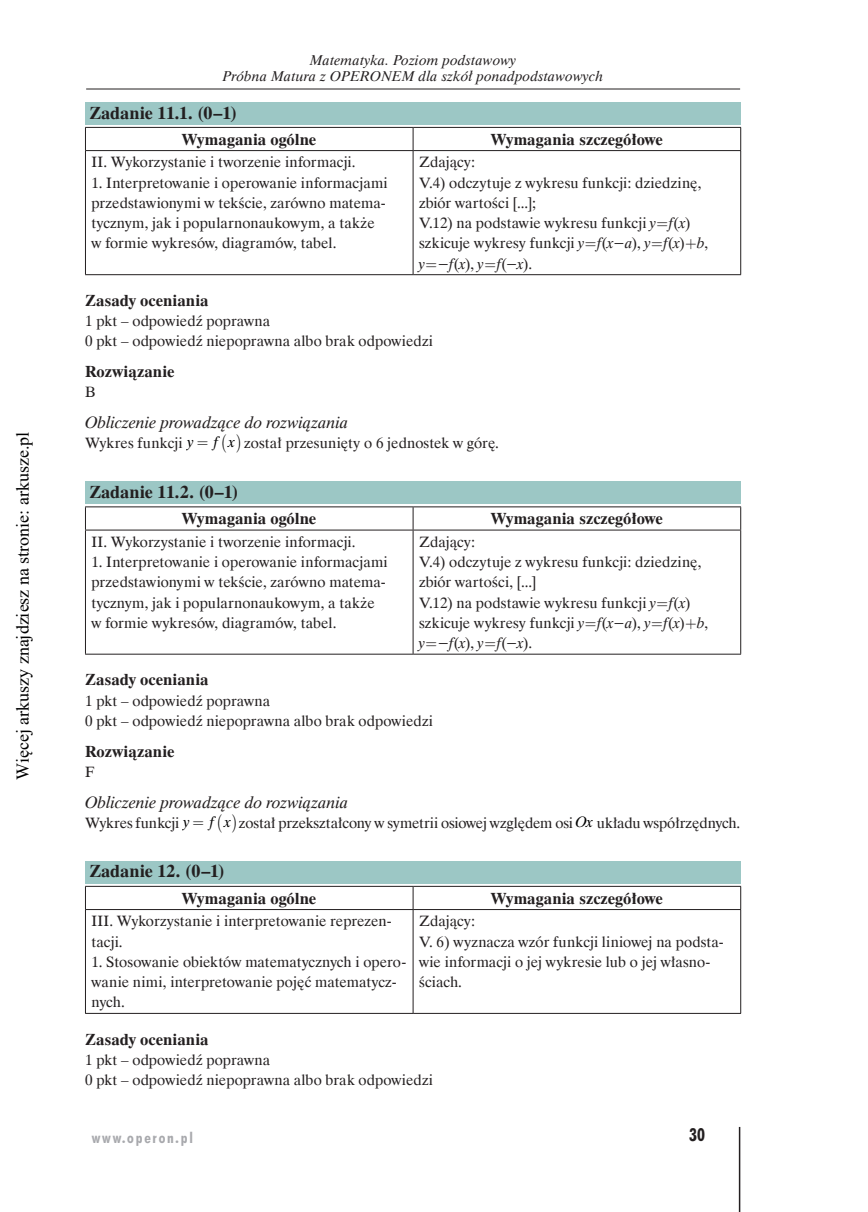
<style>
.page{position:relative;width:868px;height:1212px;background:#fff}
.page>*{position:absolute;margin:0;border:0;box-sizing:border-box;transform-origin:0 0}
.t1{font:700 18px "Dutch 801 EU";color:#231f20}
.t2{font:18px "Times New Roman";color:#000}
.t3{font:18px "Futura Bd Cn EU";color:#231f20}
.t4{font:700 16.5px "Dutch 801 EU";color:#231f20}
.t5{font:italic 16.5px "Dutch 801 EU";letter-spacing:.005em;color:#231f20}
.t6{font:15px/20.2px "Dutch 801 EU";color:#231f20}
.t7{font:15px "Futura Bd Cn EU";letter-spacing:.12em;color:#a8a9ad}
.t8{font:italic 14.25px/16.5px "Dutch 801 EU";letter-spacing:.02em;color:#231f20;text-align:center}
.s1{font-style:italic}
.s2{font-style:italic;color:#000}
</style>
<div class="page">
<hr style="left:86px;top:89px;width:654px;height:1px;background:#231f20">
<hr style="left:738px;top:1127px;width:2px;height:85px;background:#231f20">
<div style="left:85px;top:102px;width:655px;height:22px;background:#9cc7c5"></div>
<div style="left:85px;top:481px;width:655px;height:23px;background:#9cc7c5"></div>
<div style="left:85px;top:861px;width:655px;height:22px;background:#9cc7c5"></div>
<hr style="left:85px;top:127px;width:328px;height:1px;background:#231f20">
<svg style="left:85px;top:128px;width:1px;height:22px"></svg>
<hr style="left:413px;top:127px;width:328px;height:1px;background:#231f20">
<svg style="left:740px;top:128px;width:1px;height:22px"></svg>
<hr style="left:85px;top:150px;width:328px;height:1px;background:#231f20">
<hr style="left:85px;top:151px;width:1px;height:123px;background:#231f20">
<hr style="left:413px;top:150px;width:328px;height:1px;background:#231f20">
<hr style="left:740px;top:151px;width:1px;height:123px;background:#231f20">
<hr style="left:85px;top:274px;width:328px;height:1px;background:#231f20">
<hr style="left:413px;top:274px;width:328px;height:1px;background:#231f20">
<svg style="left:412px;top:128px;width:1px;height:22px"></svg>
<hr style="left:412px;top:151px;width:1px;height:123px;background:#231f20">
<hr style="left:85px;top:506px;width:328px;height:1px;background:#231f20">
<svg style="left:85px;top:507px;width:1px;height:23px"></svg>
<hr style="left:413px;top:506px;width:328px;height:1px;background:#231f20">
<svg style="left:740px;top:507px;width:1px;height:23px"></svg>
<hr style="left:85px;top:530px;width:328px;height:1px;background:#231f20">
<hr style="left:85px;top:530px;width:1px;height:124px;background:#231f20">
<hr style="left:413px;top:530px;width:328px;height:1px;background:#231f20">
<hr style="left:740px;top:530px;width:1px;height:124px;background:#231f20">
<hr style="left:85px;top:654px;width:328px;height:1px;background:#231f20">
<hr style="left:413px;top:654px;width:328px;height:1px;background:#231f20">
<svg style="left:412px;top:507px;width:1px;height:23px"></svg>
<hr style="left:412px;top:530px;width:1px;height:124px;background:#231f20">
<hr style="left:85px;top:886px;width:328px;height:1px;background:#231f20">
<svg style="left:85px;top:887px;width:1px;height:22px"></svg>
<hr style="left:413px;top:886px;width:328px;height:1px;background:#231f20">
<svg style="left:740px;top:887px;width:1px;height:22px"></svg>
<hr style="left:85px;top:909px;width:328px;height:1px;background:#231f20">
<hr style="left:85px;top:910px;width:1px;height:103px;background:#231f20">
<hr style="left:413px;top:909px;width:328px;height:1px;background:#231f20">
<hr style="left:740px;top:910px;width:1px;height:103px;background:#231f20">
<hr style="left:85px;top:1013px;width:328px;height:1px;background:#231f20">
<hr style="left:413px;top:1013px;width:328px;height:1px;background:#231f20">
<svg style="left:412px;top:887px;width:1px;height:22px"></svg>
<hr style="left:412px;top:910px;width:1px;height:103px;background:#231f20">
<p class="t2" style="left:10px;top:780px;width:350px;rotate:-90deg">Więcej arkuszy znajdziesz na stronie: arkusze.pl</p>
<p class="t8" style="left:223px;top:52px;width:382px">Matematyka. Poziom podstawowy<br>Próbna Matura z OPERONEM dla szkół ponadpodstawowych</p>
<p class="t1" style="left:89px;top:101px;width:149px">Zadanie 11.1. (0–1)</p>
<p class="t4" style="left:182px;top:129px;width:135px">Wymagania ogólne</p>
<p class="t4" style="left:491px;top:129px;width:173px">Wymagania szczegółowe</p>
<p class="t6" style="left:91px;top:152px;width:265px">II. Wykorzystanie i tworzenie informacji.</p>
<p class="t6" style="left:91px;top:173px;width:298px">1. Interpretowanie i operowanie informacjami przedstawionymi w tekście, zarówno matema&shy;tycznym, jak i popularnonaukowym, a także w formie wykresów, diagramów, tabel.</p>
<p class="t6" style="left:419px;top:152px;width:290px">Zdający:<br>V.4) odczytuje z wykresu funkcji: dziedzinę, zbiór wartości [...];<br>V.12) na podstawie wykresu funkcji <span class="s1">y f</span>(<span class="s1">x</span>) szkicuje wykresy funkcji <span class="s1">y f</span>(<span class="s1">x</span>−<span class="s1">a</span>), <span class="s1">y f</span>(<span class="s1">x</span>) <span class="s1">b</span>, <span class="s1">y</span> −<span class="s1">f</span>(<span class="s1">x</span>), <span class="s1">y f</span>(−<span class="s1">x</span>).</p>
<p class="t4" style="left:85px;top:290px;width:125px">Zasady oceniania</p>
<p class="t6" style="left:85px;top:311px;width:349px">1 pkt – odpowiedź poprawna<br>0 pkt – odpowiedź niepoprawna albo brak odpowiedzi</p>
<p class="t4" style="left:85px;top:361px;width:91px">Rozwiązanie</p>
<p class="t6" style="left:85px;top:382px;width:12px">B</p>
<p class="t5" style="left:85px;top:412px;width:265px">Obliczenie prowadzące do rozwiązania</p>
<p class="t6" style="left:85px;top:433px;width:110px">Wykres funkcji <span class="s2">y</span></p>
<p class="t6" style="left:214px;top:433px;width:286px"><span class="s2">f x</span> został przesunięty o 6 jednostek w górę.</p>
<p class="t1" style="left:89px;top:481px;width:151px">Zadanie 11.2. (0–1)</p>
<p class="t4" style="left:182px;top:508px;width:135px">Wymagania ogólne</p>
<p class="t4" style="left:491px;top:508px;width:173px">Wymagania szczegółowe</p>
<p class="t6" style="left:91px;top:532px;width:265px">II. Wykorzystanie i tworzenie informacji.</p>
<p class="t6" style="left:91px;top:552px;width:298px">1. Interpretowanie i operowanie informacjami przedstawionymi w tekście, zarówno matema&shy;tycznym, jak i popularnonaukowym, a także w formie wykresów, diagramów, tabel.</p>
<p class="t6" style="left:419px;top:532px;width:290px">Zdający:<br>V.4) odczytuje z wykresu funkcji: dziedzinę, zbiór wartości, [...]<br>V.12) na podstawie wykresu funkcji <span class="s1">y f</span>(<span class="s1">x</span>) szkicuje wykresy funkcji <span class="s1">y f</span>(<span class="s1">x</span>−<span class="s1">a</span>), <span class="s1">y f</span>(<span class="s1">x</span>) <span class="s1">b</span>, <span class="s1">y</span> −<span class="s1">f</span>(<span class="s1">x</span>), <span class="s1">y f</span>(−<span class="s1">x</span>).</p>
<p class="t4" style="left:85px;top:670px;width:125px">Zasady oceniania</p>
<p class="t6" style="left:85px;top:690px;width:349px">1 pkt – odpowiedź poprawna<br>0 pkt – odpowiedź niepoprawna albo brak odpowiedzi</p>
<p class="t4" style="left:85px;top:741px;width:91px">Rozwiązanie</p>
<p class="t6" style="left:85px;top:762px;width:11px">F</p>
<p class="t5" style="left:85px;top:792px;width:265px">Obliczenie prowadzące do rozwiązania</p>
<p class="t6" style="left:85px;top:813px;width:106px">Wykres funkcji <span class="s2">y</span></p>
<p class="t6" style="left:210px;top:813px;width:532px"><span class="s2">f x</span> został przekształcony w symetrii osiowej względem osi <span class="s2">Ox</span> układu współrzędnych.</p>
<p class="t1" style="left:89px;top:860px;width:137px">Zadanie 12. (0–1)</p>
<p class="t4" style="left:182px;top:888px;width:135px">Wymagania ogólne</p>
<p class="t4" style="left:491px;top:888px;width:173px">Wymagania szczegółowe</p>
<p class="t6" style="left:91px;top:911px;width:302px">III. Wykorzystanie i interpretowanie reprezen&shy;tacji.</p>
<p class="t6" style="left:91px;top:952px;width:316px">1. Stosowanie obiektów matematycznych i opero&shy;wanie nimi, interpretowanie pojęć matematycz&shy;nych.</p>
<p class="t6" style="left:419px;top:911px;width:306px">Zdający:<br>V. 6) wyznacza wzór funkcji liniowej na podsta&shy;wie informacji o jej wykresie lub o jej własno&shy;ściach.</p>
<p class="t4" style="left:85px;top:1029px;width:125px">Zasady oceniania</p>
<p class="t6" style="left:85px;top:1050px;width:349px">1 pkt – odpowiedź poprawna<br>0 pkt – odpowiedź niepoprawna albo brak odpowiedzi</p>
<p class="t7" style="left:92px;top:1128px;width:103px">www.operon.pl</p>
<p class="t3" style="left:689px;top:1123px;width:17px">30</p>
</div>
